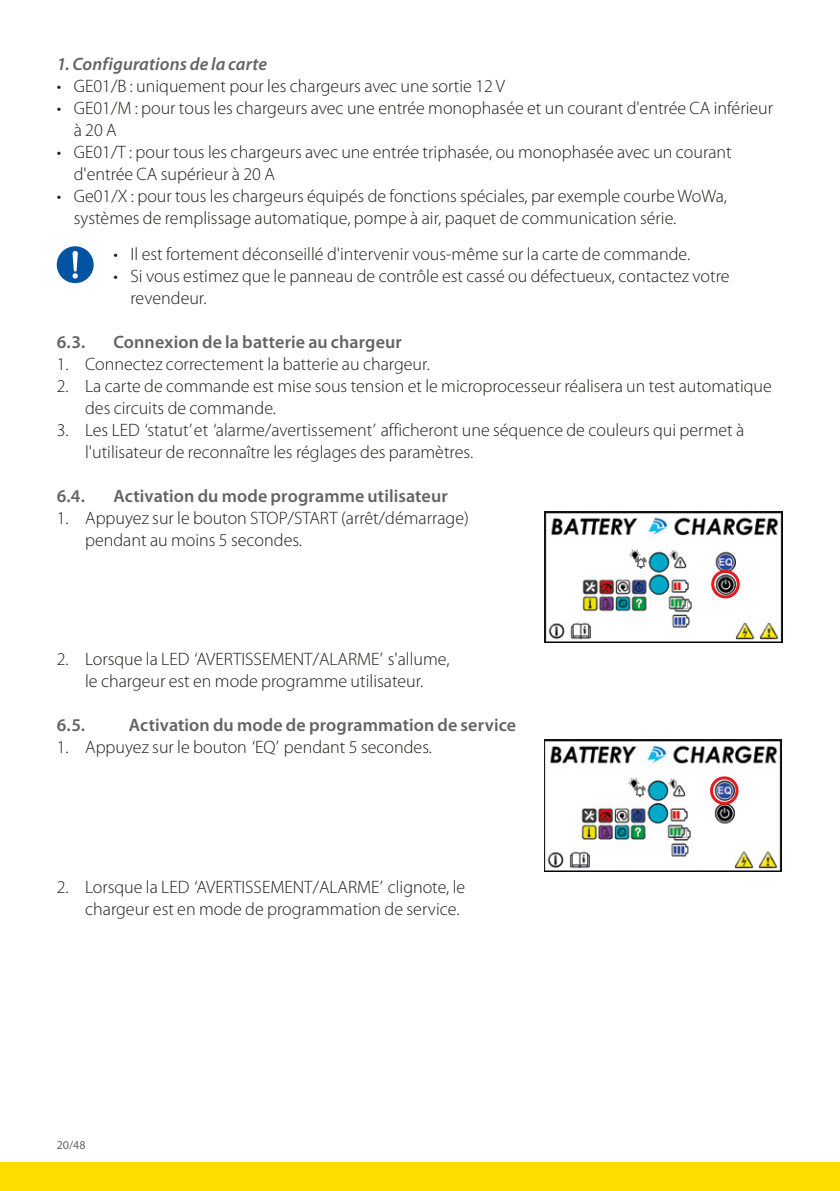
<style>
.page{position:relative;width:840px;height:1191px;background:#fff}
.page>*{position:absolute;margin:0;border:0;box-sizing:border-box;transform-origin:0 0}
.t1{font:300 18px/22px "Myriad Pro";color:#1d1d1b}
.t2{font:600 18px "Myriad Pro";letter-spacing:.005em;color:#646363}
.t3{font:italic 600 18px "Myriad Pro";letter-spacing:.005em;color:#646363}
.t4{font:12px "Myriad Pro";color:#646363}
</style>
<div class="page">
<div style="left:0;top:1162px;width:839px;height:29px;background:#fd0"></div>
<div style="left:57px;top:246px;width:37px;height:37px;background:#0053a1;border-radius:50%"></div>
<svg style="left:72px;top:251px;width:6px;height:27px"></svg>
<img style="left:544px;top:511px;width:238px;height:131px">
<div style="left:710px;top:570px;width:29px;height:28px;border:3px solid #e41b1f;border-radius:50%"></div>
<img style="left:544px;top:740px;width:237px;height:131px">
<div style="left:709px;top:776px;width:29px;height:29px;border:3px solid #e41b1f;border-radius:50%"></div>
<p class="t3" style="left:57px;top:54px;width:212px">1. Configurations de la carte</p>
<p class="t1" style="left:57px;top:75px;width:449px">• GE01/B : uniquement pour les chargeurs avec une sortie 12 V</p>
<p class="t1" style="left:74px;top:97px;width:700px;text-indent:-17px">• GE01/M : pour tous les chargeurs avec une entrée monophasée et un courant d'entrée CA inférieur à 20A</p>
<p class="t1" style="left:74px;top:141px;width:659px;text-indent:-17px">• GE01/T : pour tous les chargeurs avec une entrée triphasée, ou monophasée avec un courant d'entrée CA supérieur à 20 A</p>
<p class="t1" style="left:74px;top:185px;width:654px;text-indent:-17px">• Ge01/X : pour tous les chargeurs équipés de fonctions spéciales, par exemple courbe WoWa, systèmes de remplissage automatique, pompe à air, paquet de communication série.</p>
<p class="t1" style="left:113px;top:243px;width:578px">• Il est fortement déconseillé d'intervenir vous-même sur la carte de commande.</p>
<p class="t1" style="left:130px;top:265px;width:600px;text-indent:-17px">• Si vous estimez que le panneau de contrôle est cassé ou défectueux, contactez votre revendeur.</p>
<p class="t2" style="left:57px;top:332px;width:30px">6.3.</p>
<p class="t2" style="left:113px;top:332px;width:290px">Connexion de la batterie au chargeur</p>
<p class="t1" style="left:57px;top:353px;width:374px">1. Connectez correctement la batterie au chargeur.</p>
<p class="t1" style="left:85px;top:375px;width:687px;text-indent:-28px">2. La carte de commande est mise sous tension et le microprocesseur réalisera un test automatique des circuits de commande.</p>
<p class="t1" style="left:85px;top:419px;width:660px;text-indent:-28px">3. Les LED ‘statut’ et ‘alarme/avertissement’ afficheront une séquence de couleurs qui permet à l'utilisateur de reconnaître les réglages des paramètres.</p>
<p class="t2" style="left:57px;top:486px;width:30px">6.4.</p>
<p class="t2" style="left:113px;top:486px;width:335px">Activation du mode programme utilisateur</p>
<p class="t1" style="left:85px;top:507px;width:385px;text-indent:-28px">1. Appuyez sur le bouton STOP/START (arrêt/démarrage) pendant au moins 5 secondes.</p>
<p class="t1" style="left:57px;top:648px;width:394px;text-align:center">2. Lorsque la LED ‘AVERTISSEMENT/ALARME’ s'allume, le chargeur est en mode programme utilisateur.</p>
<p class="t2" style="left:57px;top:715px;width:30px">6.5.</p>
<p class="t2" style="left:129px;top:715px;width:388px">Activation du mode de programmation de service</p>
<p class="t1" style="left:57px;top:736px;width:376px">1. Appuyez sur le bouton ‘EQ’ pendant 5 secondes.</p>
<p class="t1" style="left:85px;top:876px;width:381px;text-indent:-28px">2. Lorsque la LED ‘AVERTISSEMENT/ALARME’ clignote, le chargeur est en mode de programmation de service.</p>
<p class="t4" style="left:57px;top:1138px;width:30px">20/48</p>
</div>
